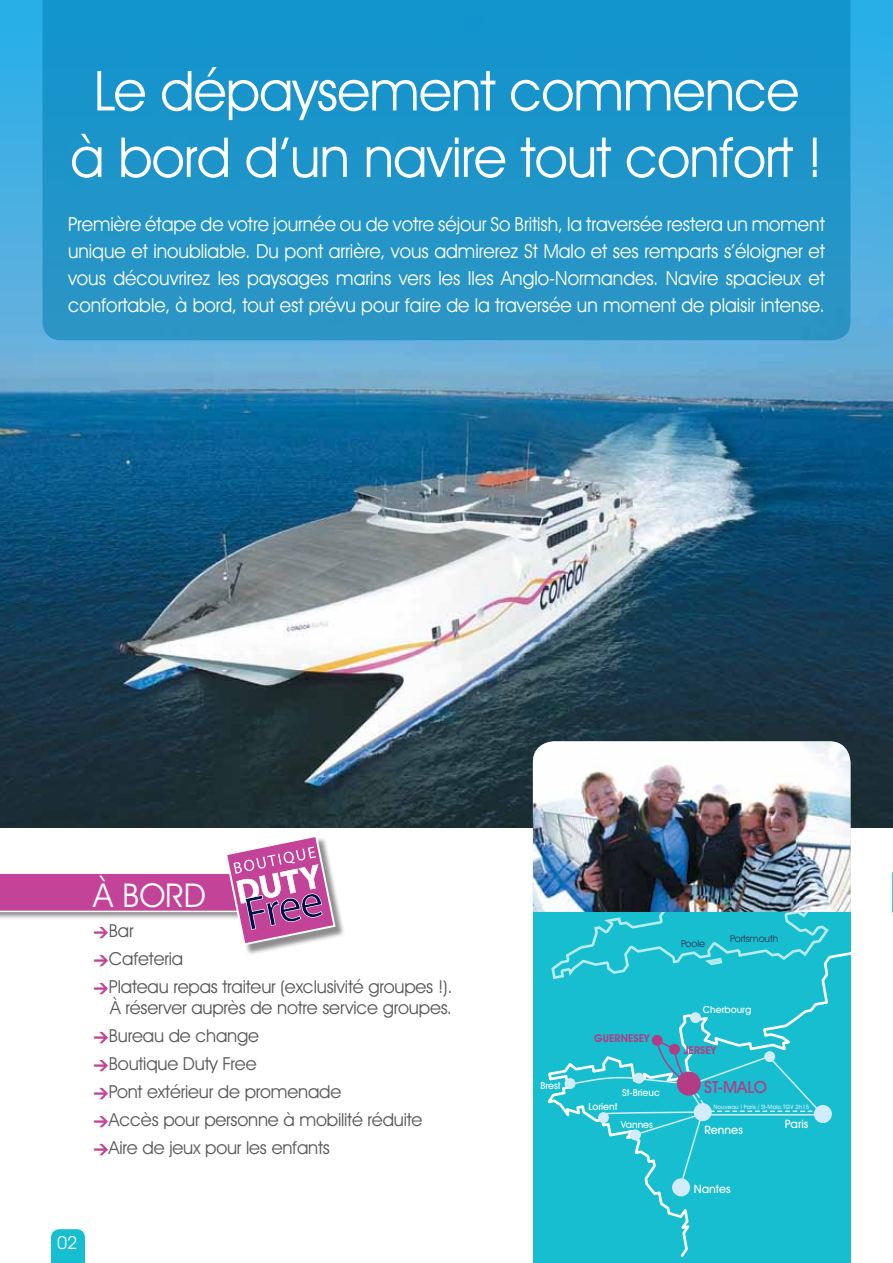
<style>
.page{position:relative;width:893px;height:1263px;background:#fff}
.page>*{position:absolute;margin:0;border:0;box-sizing:border-box;transform-origin:0 0}
.t1{font:55.5px/66.6px "Avant Garde IT Cby BT";letter-spacing:-.01em;color:#fff;text-align:center}
.t2{font:33px "Avant Garde IT Cby BT";color:#fff}
.t3{font:19.5px/27px "Avant Garde IT Cby BT";color:#fff;text-align:justify;scale:.96 1}
.t4{font:18px/28px "Avant Garde IT Cby BT";letter-spacing:-.01em;color:#58595b}
.t5{font:18px "Avant Garde IT Cby BT";color:#fff}
.t6{font:500 16.8px "Avant Garde IT Cby BT";color:#b33c85}
.t7{font:500 11.55px "Avant Garde IT Cby BT";color:#fff}
.t8{font:600 10.95px "Avant Garde IT Cby BT";color:#b33c85}
.t9{font:500 9.75px "Avant Garde IT Cby BT";color:#fff}
.t10{font:9.75px "Avant Garde IT Cby BT";color:#333350}
.t11{font:500 6px "Avant Garde IT Cby BT";color:#d3ecfc}
.s1{font-family:"DIN";font-weight:900;font-size:15px;color:#c24398}
</style>
<div class="page">
<img style="left:0;top:366px;width:892px;height:462px">
<div style="left:0;top:0;width:893px;height:366px;background:linear-gradient(to bottom,#23aee8,#69b0dc)"></div>
<svg style="left:892px;top:872px;width:1px;height:41px"></svg>
<div style="left:227px;top:837px;width:119px;height:119px;background:#000;opacity:.45"></div>
<svg style="left:0;top:837px;width:336px;height:108px"></svg>
<svg style="left:51px;top:1229px;width:34px;height:34px"></svg>
<img style="left:533px;top:741px;width:317px;height:171px">
<div style="left:533px;top:912px;width:317px;height:351px;background:#16becf"></div>
<svg style="left:547px;top:952px;width:303px;height:305px"></svg>
<svg style="left:551px;top:912px;width:294px;height:67px"></svg>
<div style="left:565px;top:1078px;width:10px;height:11px;background:#d3ecfc;border-radius:50%"></div>
<div style="left:690px;top:1012px;width:11px;height:11px;background:#d3ecfc;border-radius:50%"></div>
<div style="left:652px;top:1035px;width:11px;height:11px;background:#b33c85;border-radius:50%"></div>
<div style="left:672px;top:1178px;width:18px;height:18px;background:#d3ecfc;border-radius:50%"></div>
<svg style="left:814px;top:1105px;width:18px;height:18px"></svg>
<svg style="left:573px;top:1040px;width:255px;height:149px"></svg>
<svg style="left:43px;top:0;width:807px;height:340px;background:#1e94c8"></svg>
<h1 class="t1" style="left:70px;top:57px;width:753px">Le dépaysement commence à bord d’un navire tout confort !</h1>
<p class="t3" style="left:68px;top:210px;width:790px">Première étape de votre journée ou de votre séjour So British, la traversée restera un moment unique et inoubliable. Du pont arrière, vous admirerez St Malo et ses remparts s’éloigner et vous découvrirez les paysages marins vers les Iles Anglo-Normandes. Navire spacieux et confortable, à bord, tout est prévu pour faire de la traversée un moment de plaisir intense.</p>
<h2 class="t2" style="left:94px;top:875px;width:110px">À bord</h2>
<p class="t4" style="left:94px;top:916px;width:361px"><span class="s1">&gt;</span>Bar<br><span class="s1">&gt;</span>Cafeteria<br><span class="s1">&gt;</span>Plateau repas traiteur (exclusivité groupes !).</p>
<p class="t4" style="left:94px;top:994px;width:360px;text-indent:17px">À réserver auprès de notre service groupes. <span class="s1">&gt;</span>Bureau de change<br><span class="s1">&gt;</span>Boutique Duty Free<br><span class="s1">&gt;</span>Pont extérieur de promenade<br><span class="s1">&gt;</span>Accès pour personne à mobilité réduite <span class="s1">&gt;</span>Aire de jeux pour les enfants</p>
<p class="t5" style="left:57px;top:1231px;width:22px">02</p>
<p class="t9" style="left:540px;top:1079px;width:22px">Brest</p>
<p class="t10" style="left:681px;top:937px;width:26px">Poole</p>
<p class="t10" style="left:730px;top:933px;width:49px">Portsmouth</p>
<p class="t8" style="left:594px;top:1031px;width:57px">GUERNESEY</p>
<p class="t9" style="left:622px;top:1086px;width:39px">St-Brieuc</p>
<p class="t9" style="left:589px;top:1101px;width:30px">Lorient</p>
<p class="t9" style="left:621px;top:1118px;width:34px">Vannes</p>
<p class="t9" style="left:703px;top:1004px;width:50px">Cherbourg</p>
<p class="t8" style="left:684px;top:1043px;width:34px">JERSEY</p>
<p class="t6" style="left:704px;top:1076px;width:65px">ST-MALO</p>
<p class="t11" style="left:714px;top:1103px;width:97px">Nouveau ! Paris / St-Malo TGV 2h15</p>
<p class="t7" style="left:704px;top:1123px;width:40px">Rennes</p>
<p class="t7" style="left:694px;top:1182px;width:38px">Nantes</p>
<p class="t7" style="left:785px;top:1116px;width:25px">Paris</p>
</div>
